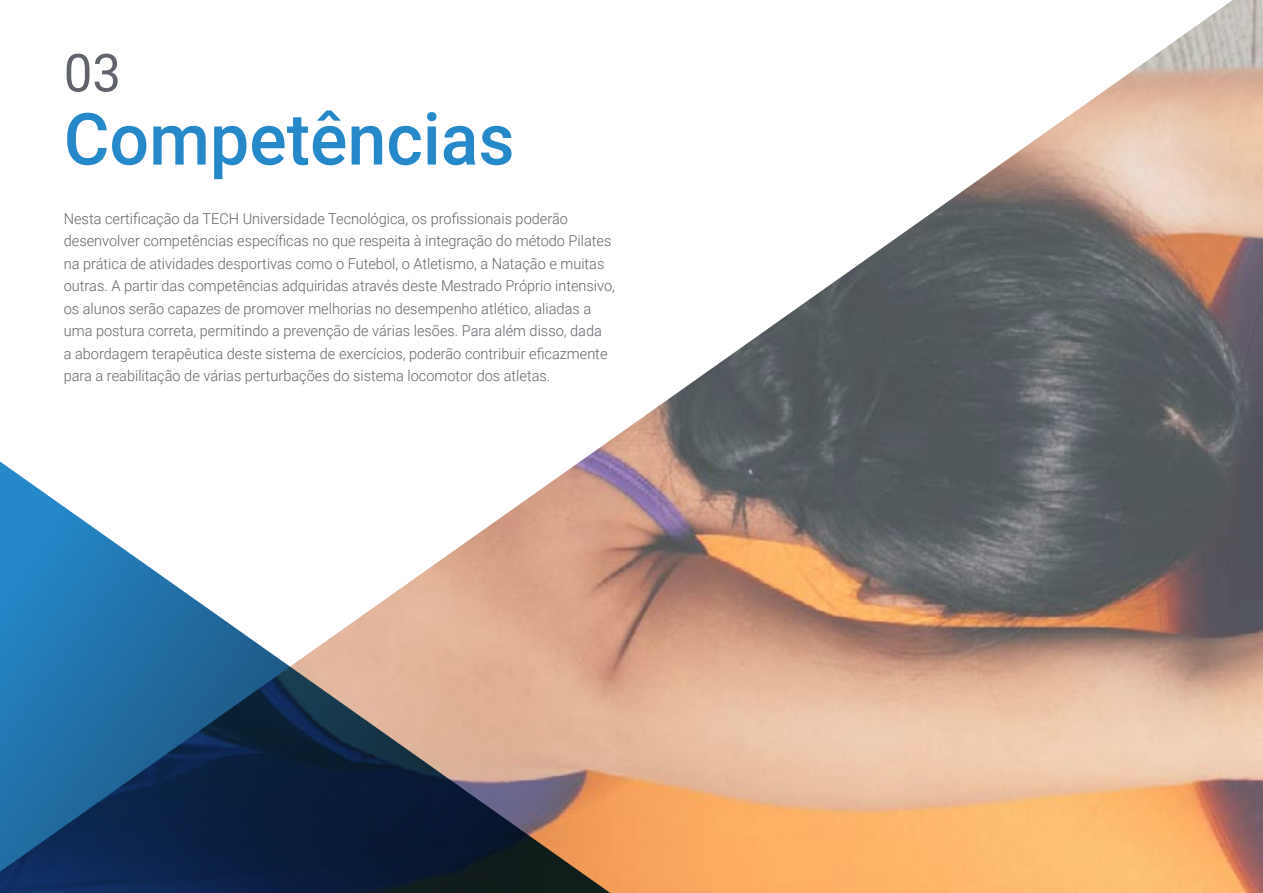
<style>
.page{position:relative;width:1263px;height:893px;background:#fff}
.page>*{position:absolute;margin:0;border:0;box-sizing:border-box;transform-origin:0 0}
.t1{font:500 72px "Roboto";color:#2488c9}
.t2{font:52.5px "Roboto";color:#61646a}
.t3{font:300 15px/22.5px "Roboto";color:#61646a}
</style>
<div class="page">
<img style="left:602px;top:0;width:661px;height:893px">
<svg style="left:0;top:446px;width:640px;height:447px"></svg>
<h2 class="t2" style="left:64px;top:36px;width:59px">03</h2>
<h1 class="t1" style="left:64px;top:89px;width:452px">Competências</h1>
<p class="t3" style="left:64px;top:207px;width:553px">Nesta certificação da TECH Universidade Tecnológica, os profissionais poderão desenvolver competências específicas no que respeita à integração do método Pilates na prática de atividades desportivas como o Futebol, o Atletismo, a Natação e muitas outras. A partir das competências adquiridas através deste Mestrado Próprio intensivo, os alunos serão capazes de promover melhorias no desempenho atlético, aliadas a uma postura correta, permitindo a prevenção de várias lesões. Para além disso, dada<br>a abordagem terapêutica deste sistema de exercícios, poderão contribuir eficazmente para a reabilitação de várias perturbações do sistema locomotor dos atletas.</p>
</div>
